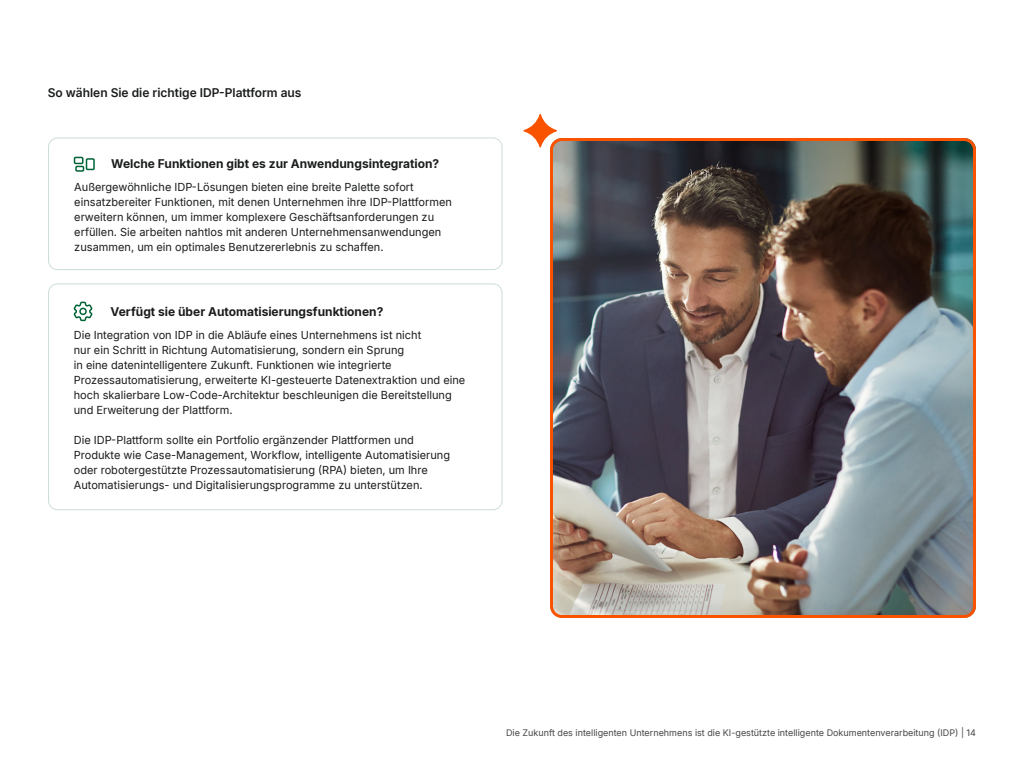
<style>
.page{position:relative;width:1024px;height:768px;background:#fff}
.page>*{position:absolute;margin:0;border:0;box-sizing:border-box;transform-origin:0 0}
.Rounded_Box_Header{font:700 12px "Inter";color:#191c1a}
.Continued_subheader{font:600 12px "Inter";color:#191c1a}
.Body_Text{font:11px/15px "Inter";color:#191c1a}
.t1{font:9px "Inter";color:#444745}
</style>
<div class="page">
<img style="left:554px;top:142px;width:418px;height:472px">
<div style="left:550px;top:138px;width:426px;height:480px;border:3px solid #f95300;border-radius:10px"></div>
<svg style="left:524px;top:114px;width:33px;height:33px"></svg>
<div style="left:48px;top:138px;width:455px;height:132px;border:1px solid #ccdfd6;border-radius:9px"></div>
<div style="left:48px;top:283px;width:455px;height:227px;border:1px solid #ccdfd6;border-radius:9px"></div>
<svg style="left:73px;top:156px;width:22px;height:16px"></svg>
<svg style="left:73px;top:301px;width:20px;height:21px"></svg>
<p class="Continued_subheader" style="left:48px;top:84px;width:255px">So wählen Sie die richtige IDP-Plattform aus</p>
<p class="Rounded_Box_Header" style="left:111px;top:155px;width:330px">Welche Funktionen gibt es zur Anwendungsintegration?</p>
<p class="Body_Text" style="left:74px;top:179px;width:379px">Außergewöhnliche IDP-Lösungen bieten eine breite Palette sofort einsatzbereiter Funktionen, mit denen Unternehmen ihre IDP-Plattformen erweitern können, um immer komplexere Geschäftsanforderungen zu erfüllen. Sie arbeiten nahtlos mit anderen Unternehmensanwendungen zusammen, um ein optimales Benutzererlebnis zu schaffen.</p>
<p class="Rounded_Box_Header" style="left:111px;top:303px;width:274px">Verfügt sie über Automatisierungsfunktionen?</p>
<p class="Body_Text" style="left:74px;top:327px;width:393px">Die Integration von IDP in die Abläufe eines Unternehmens ist nicht<br>nur ein Schritt in Richtung Automatisierung, sondern ein Sprung<br>in eine datenintelligentere Zukunft. Funktionen wie integrierte Prozessautomatisierung, erweiterte KI-gesteuerte Datenextraktion und eine hoch skalierbare Low-Code-Architektur beschleunigen die Bereitstellung und Erweiterung der Plattform.</p>
<p class="Body_Text" style="left:74px;top:432px;width:378px">Die IDP-Plattform sollte ein Portfolio ergänzender Plattformen und Produkte wie Case-Management, Workflow, intelligente Automatisierung oder robotergestützte Prozessautomatisierung (RPA) bieten, um Ihre Automatisierungs- und Digitalisierungsprogramme zu unterstützen.</p>
<p class="t1" style="left:506px;top:726px;width:471px">Die Zukunft des intelligenten Unternehmens ist die KI-gestützte intelligente Dokumentenverarbeitung (IDP) | 14</p>
</div>
